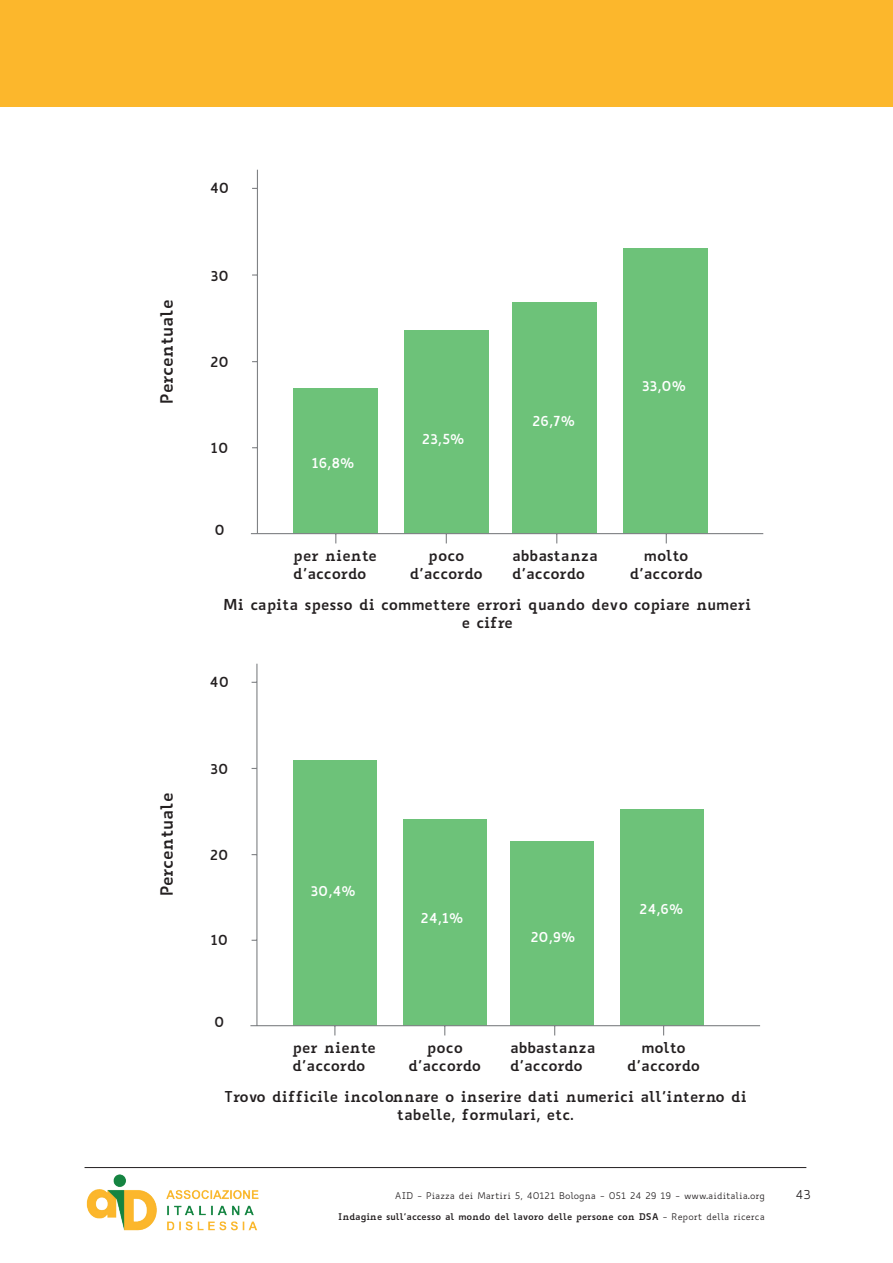
<style>
.page{position:relative;width:893px;height:1263px;background:#fff}
.page>*{position:absolute;margin:0;border:0;box-sizing:border-box;transform-origin:0 0}
.t1{font:700 16.5px "Biancoenero";color:#231f20}
.t2{font:700 14.7px/17.7px "Biancoenero";color:#231f20;text-align:center}
.t3{font:700 13.8px "Biancoenero";color:#231f20}
.t4{font:700 13.65px "Biancoenero";color:#231f20}
.t5{font:700 13.5px "Biancoenero";color:#fff}
.t6{font:12px "Biancoenero";color:#231f20}
.t7{font:700 9px "Biancoenero";color:#231f20}
.t8{font:9px "Biancoenero";color:#231f20}
.s1{font-weight:400}
</style>
<div class="page">
<div style="left:0;top:0;width:893px;height:107px;background:#fcb72c"></div>
<div style="left:623px;top:248px;width:84px;height:286px;background:#6dc279"></div>
<div style="left:512px;top:302px;width:84px;height:232px;background:#6dc279"></div>
<div style="left:404px;top:331px;width:84px;height:203px;background:#6dc279"></div>
<div style="left:294px;top:389px;width:84px;height:145px;background:#6dc279"></div>
<hr style="left:251px;top:533px;width:512px;height:1px;background:#808285">
<hr style="left:257px;top:170px;width:1px;height:364px;background:#808285">
<div style="left:620px;top:810px;width:84px;height:216px;background:#6dc279"></div>
<div style="left:510px;top:841px;width:84px;height:185px;background:#6dc279"></div>
<div style="left:403px;top:819px;width:84px;height:207px;background:#6dc279"></div>
<div style="left:293px;top:761px;width:84px;height:265px;background:#6dc279"></div>
<hr style="left:250px;top:1025px;width:510px;height:1px;background:#808285">
<hr style="left:256px;top:664px;width:1px;height:362px;background:#808285">
<img style="left:86px;top:1174px;width:173px;height:57px">
<hr style="left:85px;top:1167px;width:721px;height:1px;background:#231f20">
<p class="t1" style="left:152px;top:404px;width:106px;rotate:-90deg">Percentuale</p>
<p class="t1" style="left:152px;top:896px;width:105px;rotate:-90deg">Percentuale</p>
<p class="t3" style="left:210px;top:176px;width:21px">40</p>
<p class="t3" style="left:210px;top:263px;width:20px">30</p>
<p class="t3" style="left:210px;top:349px;width:20px">20</p>
<p class="t3" style="left:211px;top:436px;width:19px">10</p>
<p class="t3" style="left:214px;top:518px;width:12px">0</p>
<p class="t5" style="left:311px;top:452px;width:45px">16,8%</p>
<p class="t5" style="left:422px;top:427px;width:44px">23,5%</p>
<p class="t5" style="left:532px;top:409px;width:44px">26,7%</p>
<p class="t5" style="left:642px;top:374px;width:46px">33,0%</p>
<p class="t2" style="left:293px;top:545px;width:85px;text-align:left">per niente d’accordo</p>
<p class="t2" style="left:410px;top:545px;width:75px">poco d’accordo</p>
<p class="t2" style="left:512px;top:545px;width:87px;text-align:left">abbastanza d’accordo</p>
<p class="t2" style="left:630px;top:545px;width:75px">molto d’accordo</p>
<p class="t2" style="left:223px;top:594px;width:529px">Mi capita spesso di commettere errori quando devo copiare numeri e cifre</p>
<p class="t4" style="left:210px;top:670px;width:21px">40</p>
<p class="t4" style="left:210px;top:757px;width:20px">30</p>
<p class="t4" style="left:210px;top:843px;width:20px">20</p>
<p class="t4" style="left:210px;top:928px;width:19px">10</p>
<p class="t4" style="left:214px;top:1010px;width:12px">0</p>
<p class="t5" style="left:311px;top:879px;width:47px">30,4%</p>
<p class="t5" style="left:420px;top:906px;width:44px">24,1%</p>
<p class="t5" style="left:530px;top:925px;width:46px">20,9%</p>
<p class="t5" style="left:639px;top:897px;width:45px">24,6%</p>
<p class="t2" style="left:293px;top:1037px;width:85px;text-align:left">per niente d’accordo</p>
<p class="t2" style="left:408px;top:1037px;width:74px">poco d’accordo</p>
<p class="t2" style="left:510px;top:1037px;width:87px;text-align:left">abbastanza d’accordo</p>
<p class="t2" style="left:627px;top:1037px;width:74px">molto d’accordo</p>
<p class="t2" style="left:224px;top:1086px;width:524px">Trovo difficile incolonnare o inserire dati numerici all’interno di tabelle, formulari, etc.</p>
<p class="t8" style="left:395px;top:1189px;width:371px">AID - Piazza dei Martiri 5, 40121 Bologna - 051 24 29 19 - www.aiditalia.org</p>
<p class="t6" style="left:795px;top:1186px;width:17px">43</p>
<p class="t7" style="left:338px;top:1209px;width:428px">Indagine sull’accesso al mondo del lavoro delle persone con DSA <span class="s1">- Report della ricerca</span></p>
</div>
